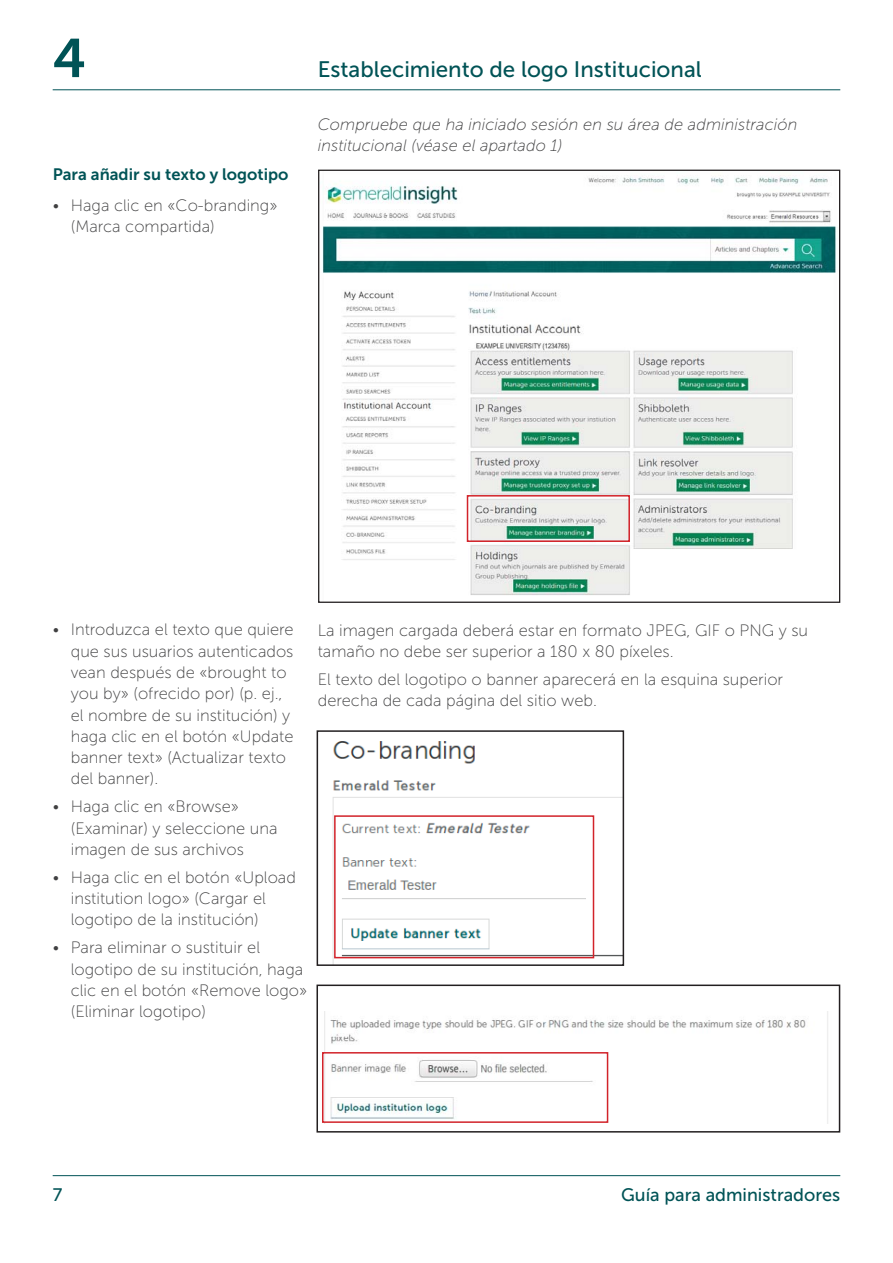
<style>
.page{position:relative;width:893px;height:1263px;background:#fff}
.page>*{position:absolute;margin:0;border:0;box-sizing:border-box;transform-origin:0 0}
.t1{font:54.15px "Museo Sans 700";color:#005356}
.t2{font:22.35px "Museo Sans 500";color:#005356}
.t3{font:18px "Museo Sans 500";color:#005356}
.t4{font:16.5px/21.3px "Museo Sans 100";color:#404041}
.t5{font:italic 16.5px/21.3px "Museo Sans 100";color:#404041}
.t6{font:16.5px "Museo Sans 700";color:#005356}
</style>
<div class="page">
<hr style="left:53px;top:1175px;width:787px;height:1px;background:#005356">
<hr style="left:53px;top:90px;width:787px;height:1px;background:#005356">
<img style="left:322px;top:175px;width:515px;height:420px">
<img style="left:324px;top:1012px;width:504px;height:112px">
<div style="left:316px;top:985px;width:524px;height:148px;border:2px solid #231f20"></div>
<div style="left:467px;top:495px;width:163px;height:47px;border:2px solid #d2232a"></div>
<img style="left:332px;top:741px;width:289px;height:222px">
<div style="left:317px;top:730px;width:307px;height:236px;border:2px solid #231f20"></div>
<div style="left:334px;top:815px;width:260px;height:143px;border:2px solid #d2232a"></div>
<div style="left:322px;top:1052px;width:286px;height:71px;border:2px solid #d2232a"></div>
<h1 class="t1" style="left:53px;top:39px;width:35px">4</h1>
<p class="t6" style="left:53px;top:169px;width:237px">Para añadir su texto y logotipo</p>
<p class="t4" style="left:71px;top:196px;width:208px;text-indent:-18px">• Haga clic en «Co-branding» (Marca compartida)</p>
<h2 class="t2" style="left:318px;top:61px;width:385px">Establecimiento de logo Institucional</h2>
<p class="t5" style="left:318px;top:116px;width:481px">Compruebe que ha iniciado sesión en su área de administración institucional (véase el apartado 1)</p>
<p class="t4" style="left:71px;top:621px;width:224px;text-indent:-18px">• Introduzca el texto que quiere que sus usuarios autenticados vean después de «brought to you by» (ofrecido por) (p. ej., el nombre de su institución) y haga clic en el botón «Update banner text» (Actualizar texto del banner).</p>
<p class="t4" style="left:71px;top:798px;width:208px;text-indent:-18px">• Haga clic en «Browse» (Examinar) y seleccione una imagen de sus archivos</p>
<p class="t4" style="left:71px;top:868px;width:227px;text-indent:-18px">• Haga clic en el botón «Upload institution logo» (Cargar el logotipo de la institución)</p>
<p class="t4" style="left:71px;top:939px;width:238px;text-indent:-18px">• Para eliminar o sustituir el logotipo de su institución, haga clic en el botón «Remove logo» (Eliminar logotipo)</p>
<p class="t4" style="left:318px;top:621px;width:492px">La imagen cargada deberá estar en formato JPEG, GIF o PNG y su tamaño no debe ser superior a 180 x 80 píxeles.</p>
<p class="t4" style="left:318px;top:670px;width:467px">El texto del logotipo o banner aparecerá en la esquina superior derecha de cada página del sitio web.</p>
<p class="t3" style="left:53px;top:1188px;width:11px">7</p>
<p class="t3" style="left:621px;top:1188px;width:221px">Guía para administradores</p>
</div>
